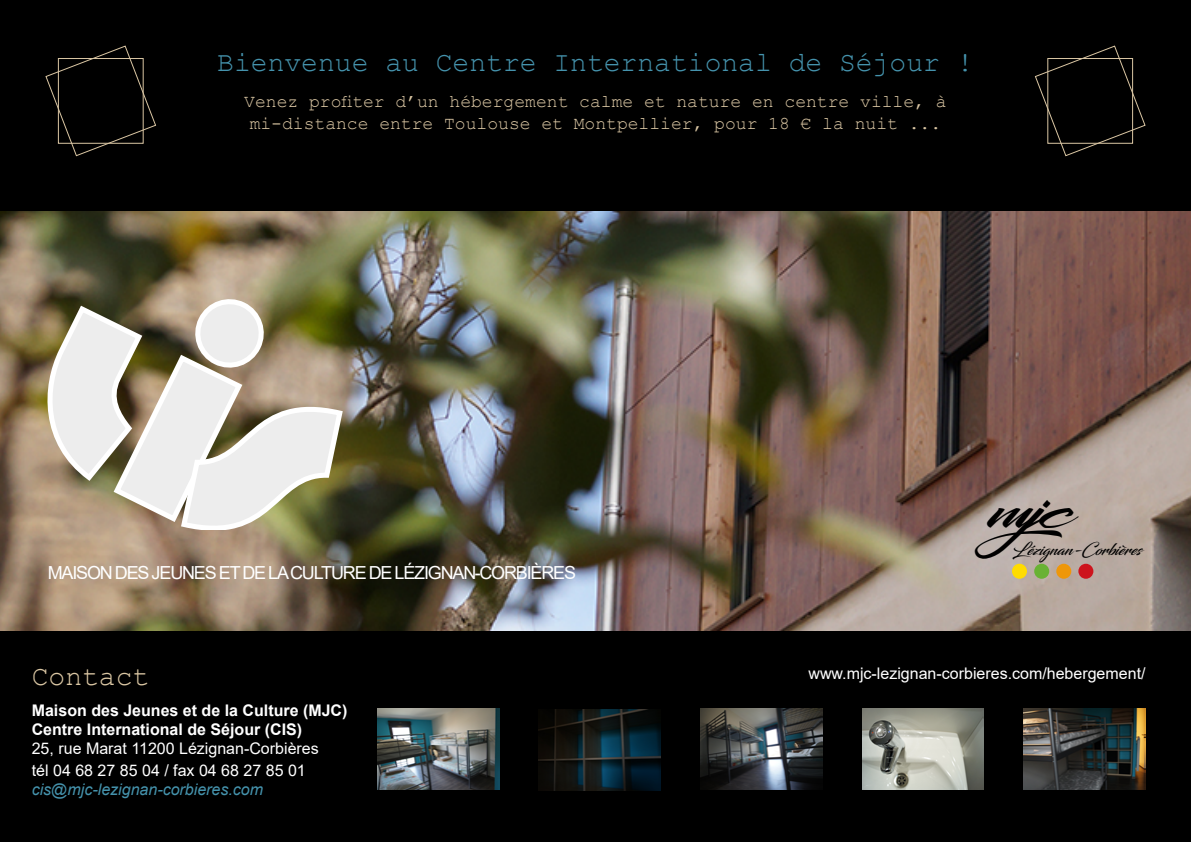
<style>
.page{position:relative;width:1191px;height:842px;background:#fff}
.page>*{position:absolute;margin:0;border:0;box-sizing:border-box;transform-origin:0 0}
.t1{font:40px "King City Free Font";color:#000}
.t2{font:28px "Courier New";color:#4593ad}
.t3{font:28px "Courier New";color:#dbc7a4}
.t4{font:18px/21.6px "Courier New";color:#dbc7a4}
.t5{font:18px "Arial";letter-spacing:-.065em;color:#fff}
.t6{font:16.2px "Blacksword";color:#000}
.t7{font:16px/21.6px "Arial";color:#fff}
.t8{font:700 16px/19.2px "Arial";color:#fff}
.t9{font:italic 16px "Arial";color:#4593ad}
</style>
<div class="page">
<img style="left:0;top:210px;width:1191px;height:421px">
<div style="left:0;top:631px;width:1191px;height:211px;background:#000"></div>
<div style="left:0;top:0;width:1191px;height:210px;background:#000"></div>
<svg style="left:47px;top:299px;width:296px;height:230px;background:#bdb6a5"></svg>
<img style="left:377px;top:708px;width:122px;height:81px">
<img style="left:539px;top:709px;width:121px;height:81px">
<img style="left:700px;top:708px;width:122px;height:81px">
<img style="left:862px;top:708px;width:122px;height:81px">
<img style="left:1023px;top:708px;width:122px;height:81px">
<svg style="left:45px;top:45px;width:112px;height:112px"></svg>
<svg style="left:1034px;top:45px;width:112px;height:112px"></svg>
<div style="left:1012px;top:564px;width:15px;height:15px;background:#ffdc01;border-radius:50%"></div>
<div style="left:1034px;top:564px;width:15px;height:15px;background:#69b233;border-radius:50%"></div>
<div style="left:1056px;top:564px;width:15px;height:15px;background:#ee970a;border-radius:50%"></div>
<div style="left:1078px;top:564px;width:15px;height:15px;background:#cd141d;border-radius:50%"></div>
<h2 class="t2" style="left:217px;top:45px;width:758px">Bienvenue au Centre International de Séjour !</h2>
<p class="t4" style="left:244px;top:90px;width:704px">Venez profiter d’un hébergement calme et nature en centre ville, à mi-distance entre Toulouse et Montpellier, pour 18 € la nuit ...</p>
<p class="t5" style="left:48px;top:560px;width:530px">MAISON DES JEUNES ET DE LA CULTURE DE LÉZIGNAN-CORBIÈRES</p>
<h1 class="t1" style="left:987px;top:491px;width:129px">mjc</h1>
<p class="t6" style="left:1012px;top:540px;width:130px">Lézignan-Corbières</p>
<h2 class="t3" style="left:32px;top:658px;width:119px">Contact</h2>
<p class="t8" style="left:32px;top:701px;width:317px">Maison des Jeunes et de la Culture (MJC)<br>Centre International de Séjour (CIS)</p>
<p class="t7" style="left:32px;top:738px;width:288px">25, rue Marat 11200 Lézignan-Corbières tél 04 68 27 85 04 / fax 04 68 27 85 01</p>
<p class="t9" style="left:32px;top:779px;width:233px">cis@mjc-lezignan-corbieres.com</p>
<p class="t7" style="left:808px;top:662px;width:338px">www.mjc-lezignan-corbieres.com/hebergement/</p>
</div>
